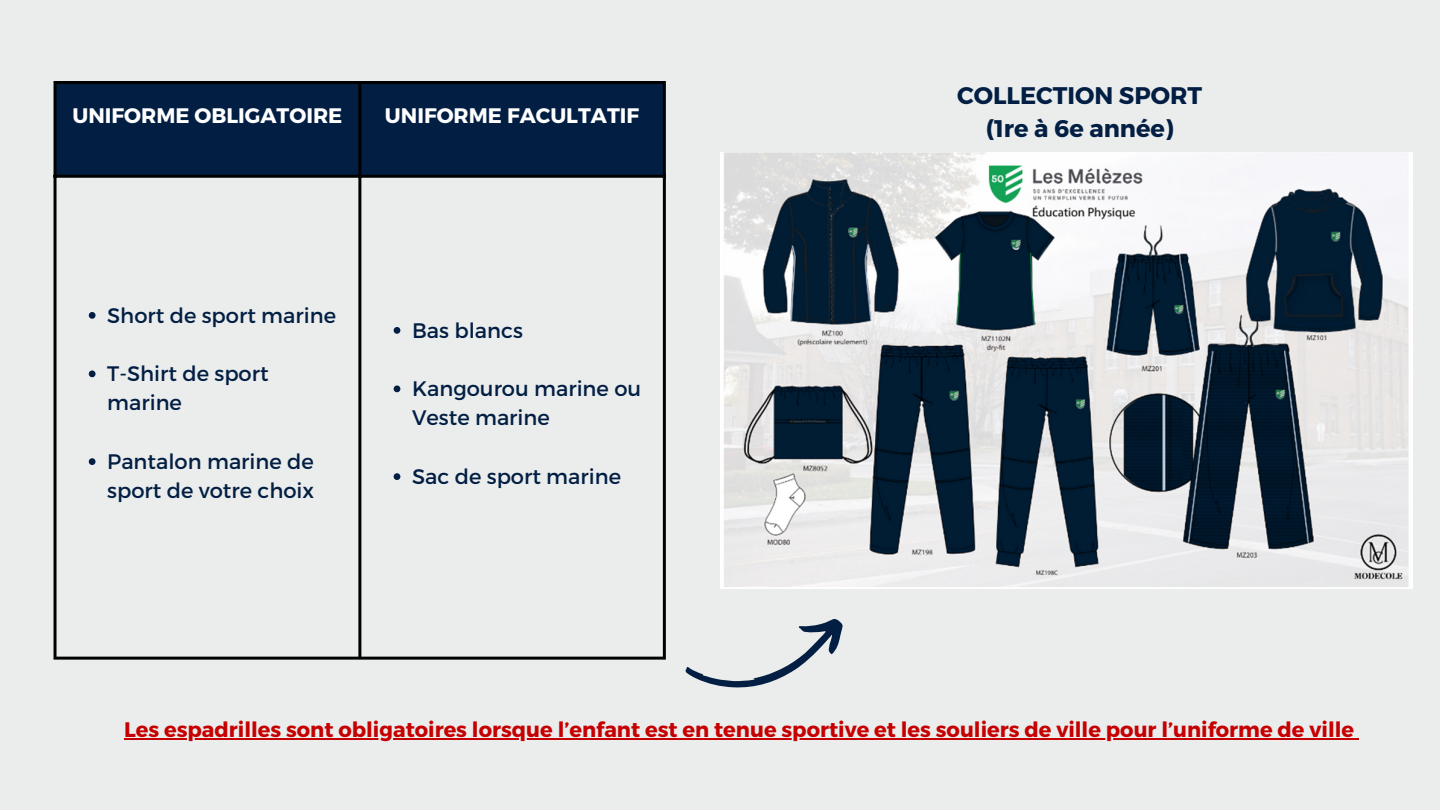
<style>
.page{position:relative;width:1440px;height:810px;background:#ebeded}
.page>*{position:absolute;margin:0;border:0;box-sizing:border-box;transform-origin:0 0}
.t1{font:700 24px/33px "Montserrat";color:#021f43;text-align:center}
.t2{font:21px/29.2px "Montserrat";color:#021f43}
.t3{font:700 21px "Montserrat";color:#c60000}
.t4{font:700 21px "Montserrat";color:#fff}
</style>
<div class="page">
<div style="left:57px;top:84px;width:606px;height:91px;background:#021f43"></div>
<svg style="left:89px;top:312px;width:7px;height:7px"></svg>
<svg style="left:89px;top:370px;width:7px;height:7px"></svg>
<svg style="left:89px;top:458px;width:7px;height:7px"></svg>
<svg style="left:394px;top:327px;width:6px;height:7px"></svg>
<svg style="left:394px;top:386px;width:6px;height:6px"></svg>
<svg style="left:394px;top:473px;width:6px;height:7px"></svg>
<hr style="left:54px;top:84px;width:3px;height:573px;background:#000">
<hr style="left:358px;top:84px;width:3px;height:573px;background:#000">
<hr style="left:663px;top:84px;width:3px;height:573px;background:#000">
<hr style="left:54px;top:81px;width:612px;height:3px;background:#000">
<hr style="left:54px;top:175px;width:612px;height:3px;background:#000">
<hr style="left:54px;top:657px;width:612px;height:3px;background:#000">
<svg style="left:685px;top:618px;width:158px;height:70px"></svg>
<img style="left:720px;top:152px;width:693px;height:437px">
<hr style="left:124px;top:738px;width:1230px;height:2px;background:#c60000">
<p class="t4" style="left:72px;top:102px;width:271px">UNIFORME OBLIGATOIRE</p>
<p class="t4" style="left:385px;top:102px;width:256px">UNIFORME FACULTATIF</p>
<p class="t2" style="left:107px;top:299px;width:230px">Short de sport marine</p>
<p class="t2" style="left:107px;top:358px;width:163px">T-Shirt de sport marine</p>
<p class="t2" style="left:107px;top:446px;width:208px">Pantalon marine de sport de votre choix</p>
<p class="t2" style="left:412px;top:314px;width:112px">Bas blancs</p>
<p class="t2" style="left:412px;top:373px;width:231px">Kangourou marine ou<br>Veste marine</p>
<p class="t2" style="left:412px;top:461px;width:210px">Sac de sport marine</p>
<p class="t1" style="left:957px;top:78px;width:246px">COLLECTION SPORT (1re à 6e année)</p>
<p class="t3" style="left:124px;top:716px;width:1232px">Les espadrilles sont obligatoires lorsque l’enfant est en tenue sportive et les souliers de ville pour l’uniforme de ville</p>
</div>
